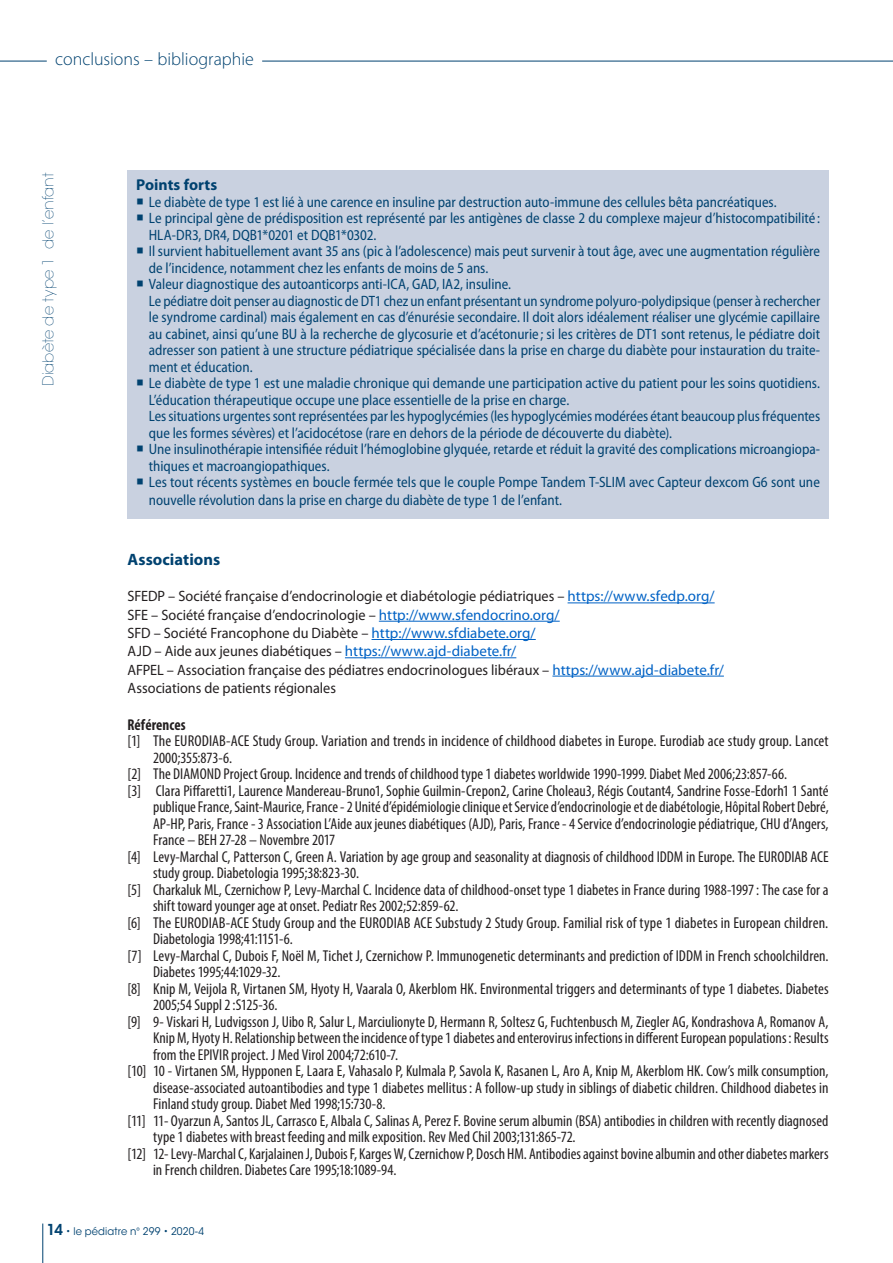
<style>
.page{position:relative;width:893px;height:1263px;background:#fff}
.page>*{position:absolute;margin:0;border:0;box-sizing:border-box;transform-origin:0 0}
.Entête_N_B{font:300 18px "Myriad Pro";color:#004270}
.Texte_titre_1{font:700 16.5px "Myriad Pro";color:#004270}
.t1{font:condensed 15.75px/16.5px "Myriad Pro";letter-spacing:.005em;color:#231f20}
.Titre_encadré{font:700 15.75px "Myriad Pro";letter-spacing:.005em;color:#004270}
.Titre_Biblio{font:700 condensed 15.75px "Myriad Pro";letter-spacing:.005em;color:#231f20;scale:.95 1}
.Texte_enum_encadré_b{font:semi-condensed 15px/16.5px "Myriad Pro";color:#004270;scale:.95 1}
.Texte_enum_encadré_b-2{font:semi-condensed 15px/16.5px "Myriad Pro";color:#004270;text-align:justify;scale:.93 1}
.Texte_courant_sans_e{font:15px "Myriad Pro";color:#231f20;scale:.95 1}
.Texte_enum_encadré_b-3{font:semi-condensed 15px/16.5px "Myriad Pro";color:#004270;scale:.94 1}
.Texte_enum_encadré_b-4{font:semi-condensed 15px/18px "Myriad Pro";color:#004270;scale:.96 1}
.Tranche_FMC{font:200 15px "ITC Avant Garde Std";letter-spacing:.005em;color:#004270}
.Folio{font:10.5px "ITC Avant Garde Std";letter-spacing:.015em;color:#004270;scale:.95 1}
.s1{color:#0062c5}
.s2{font-weight:600;font-size:15px}
</style>
<div class="page">
<hr style="left:43px;top:1223px;width:1px;height:40px;background:#004270">
<hr style="left:0;top:61px;width:893px;height:1px;background:#004270">
<div style="left:47px;top:52px;width:215px;height:18px;background:#fff"></div>
<div style="left:128px;top:170px;width:701px;height:348px;background:#c9d1e0"></div>
<hr style="left:568px;top:602px;width:147px;height:1px;background:#0062c5">
<hr style="left:379px;top:621px;width:181px;height:1px;background:#0062c5">
<hr style="left:372px;top:639px;width:164px;height:1px;background:#0062c5">
<hr style="left:345px;top:657px;width:171px;height:1px;background:#0062c5">
<hr style="left:552px;top:676px;width:172px;height:1px;background:#0062c5">
<p class="Entête_N_B" style="left:55px;top:48px;width:200px">conclusions – bibliographie</p>
<p class="Tranche_FMC" style="left:39px;top:386px;width:215px;rotate:-90deg">Diabète de type 1 de l’enfant</p>
<p class="Titre_encadré" style="left:136px;top:175px;width:83px">Points forts</p>
<p class="Texte_enum_encadré_b" style="left:136px;top:194px;width:676px">○ Le diabète de type 1 est lié à une carence en insuline par destruction auto-immune des cellules bêta pancréatiques.</p>
<p class="Texte_enum_encadré_b" style="left:149px;top:210px;width:708px;text-indent:-13px">○ Le principal gène de prédisposition est représenté par les antigènes de classe 2 du complexe majeur d’histocompatibilité :<br>HLA-DR3, DR4, DQB1*0201 et DQB1*0302.</p>
<p class="Texte_enum_encadré_b" style="left:149px;top:243px;width:708px;text-indent:-13px">○ Il survient habituellement avant 35 ans (pic à l’adolescence) mais peut survenir à tout âge, avec une augmentation régulière de l’incidence, notamment chez les enfants de moins de 5 ans.</p>
<p class="Texte_enum_encadré_b" style="left:136px;top:276px;width:396px">○ Valeur diagnostique des autoanticorps anti-ICA, GAD, IA2, insuline.</p>
<p class="Texte_enum_encadré_b-2" style="left:149px;top:293px;width:723px">Le pédiatre doit penser au diagnostic de DT1 chez un enfant présentant un syndrome polyuro-polydipsique (penser à rechercher le syndrome cardinal) mais également en cas d’énurésie secondaire. Il doit alors idéalement réaliser une glycémie capillaire au cabinet, ainsi qu’une BU à la recherche de glycosurie et d’acétonurie ; si les critères de DT1 sont retenus, le pédiatre doit adresser son patient à une structure pédiatrique spécialisée dans la prise en charge du diabète pour instauration du traite&shy;ment et éducation.</p>
<p class="Texte_enum_encadré_b" style="left:149px;top:375px;width:708px;text-indent:-13px">○ Le diabète de type 1 est une maladie chronique qui demande une participation active du patient pour les soins quotidiens.<br>L’éducation thérapeutique occupe une place essentielle de la prise en charge.</p>
<p class="Texte_enum_encadré_b-3" style="left:149px;top:408px;width:716px">Les situations urgentes sont représentées par les hypoglycémies (les hypoglycémies modérées étant beaucoup plus fréquentes que les formes sévères) et l’acidocétose (rare en dehors de la période de découverte du diabète).</p>
<p class="Texte_enum_encadré_b" style="left:149px;top:441px;width:708px;text-indent:-13px">○ Une insulinothérapie intensifiée réduit l’hémoglobine glyquée, retarde et réduit la gravité des complications microangiopa&shy;thiques et macroangiopathiques.</p>
<p class="Texte_enum_encadré_b-4" style="left:149px;top:474px;width:701px;text-indent:-13px">○ Les tout récents systèmes en boucle fermée tels que le couple Pompe Tandem T-SLIM avec Capteur dexcom G6 sont une nouvelle révolution dans la prise en charge du diabète de type 1 de l’enfant.</p>
<p class="Texte_titre_1" style="left:128px;top:548px;width:94px">Associations</p>
<p class="Texte_courant_sans_e" style="left:128px;top:587px;width:619px">SFEDP – Société française d’endocrinologie et diabétologie pédiatriques – <span class="s1">https://www.sfedp.org/</span></p>
<p class="Texte_courant_sans_e" style="left:128px;top:605px;width:456px">SFE – Société française d’endocrinologie – <span class="s1">http://www.sfendocrino.org/</span></p>
<p class="Texte_courant_sans_e" style="left:128px;top:624px;width:431px">SFD – Société Francophone du Diabète – <span class="s1">http://www.sfdiabete.org/</span></p>
<p class="Texte_courant_sans_e" style="left:128px;top:642px;width:411px">AJD – Aide aux jeunes diabétiques – <span class="s1">https://www.ajd-diabete.fr/</span></p>
<p class="Texte_courant_sans_e" style="left:128px;top:660px;width:629px">AFPEL – Association française des pédiatres endocrinologues libéraux – <span class="s1">https://www.ajd-diabete.fr/</span></p>
<p class="Texte_courant_sans_e" style="left:128px;top:679px;width:221px">Associations de patients régionales</p>
<p class="Titre_Biblio" style="left:128px;top:714px;width:63px">Références</p>
<p class="t1" style="left:153px;top:732px;width:677px;text-indent:-26px">[1] The EURODIAB-ACE Study Group. Variation and trends in incidence of childhood diabetes in Europe. Eurodiab ace study group. Lancet<br>2000;355:873-6.</p>
<p class="t1" style="left:128px;top:765px;width:661px">[2] The DIAMOND Project Group. Incidence and trends of childhood type 1 diabetes worldwide 1990-1999. Diabet Med 2006;23:857-66.</p>
<p class="t1" style="left:153px;top:782px;width:677px;text-align:justify;text-indent:-26px">[3] Clara Piffaretti1, Laurence Mandereau-Bruno1, Sophie Guilmin-Crepon2, Carine Choleau3, Régis Coutant4, Sandrine Fosse-Edorh1 1 Santé publique France, Saint-Maurice, France - 2 Unité d’épidémiologie clinique et Service d’endocrinologie et de diabétologie, Hôpital Robert Debré, AP-HP, Paris, France - 3 Association L’Aide aux jeunes diabétiques (AJD), Paris, France - 4 Service d’endocrinologie pédiatrique, CHU d’Angers, France – BEH 27-28 – Novembre 2017</p>
<p class="t1" style="left:153px;top:848px;width:677px;text-indent:-26px">[4] Levy-Marchal C, Patterson C, Green A. Variation by age group and seasonality at diagnosis of childhood IDDM in Europe. The EURODIAB ACE study group. Diabetologia 1995;38:823-30.</p>
<p class="t1" style="left:153px;top:881px;width:677px;text-indent:-26px">[5] Charkaluk ML, Czernichow P, Levy-Marchal C. Incidence data of childhood-onset type 1 diabetes in France during 1988-1997: The case for a shift toward younger age at onset. Pediatr Res 2002;52:859-62.</p>
<p class="t1" style="left:153px;top:914px;width:677px;text-indent:-26px">[6] The EURODIAB-ACE Study Group and the EURODIAB ACE Substudy 2 Study Group. Familial risk of type 1 diabetes in European children.<br>Diabetologia 1998;41:1151-6.</p>
<p class="t1" style="left:153px;top:947px;width:677px;text-indent:-26px">[7] Levy-Marchal C, Dubois F, Noël M, Tichet J, Czernichow P. Immunogenetic determinants and prediction of IDDM in French schoolchildren.<br>Diabetes 1995;44:1029-32.</p>
<p class="t1" style="left:153px;top:980px;width:677px;text-indent:-26px">[8] Knip M, Veijola R, Virtanen SM, Hyoty H, Vaarala O, Akerblom HK. Environmental triggers and determinants of type 1 diabetes. Diabetes<br>2005;54 Suppl 2:S125-36.</p>
<p class="t1" style="left:153px;top:1013px;width:677px;text-align:justify;text-indent:-26px">[9] 9- Viskari H, Ludvigsson J, Uibo R, Salur L, Marciulionyte D, Hermann R, Soltesz G, Fuchtenbusch M, Ziegler AG, Kondrashova A, Romanov A, Knip M, Hyoty H. Relationship between the incidence of type 1 diabetes and enterovirus infections in different European populations: Results from the EPIVIR project. J Med Virol 2004;72:610-7.</p>
<p class="t1" style="left:153px;top:1062px;width:677px;text-align:justify;text-indent:-26px">[10] 10 - Virtanen SM, Hypponen E, Laara E, Vahasalo P, Kulmala P, Savola K, Rasanen L, Aro A, Knip M, Akerblom HK. Cow’s milk consumption, disease-associated autoantibodies and type 1 diabetes mellitus: A follow-up study in siblings of diabetic children. Childhood diabetes in Finland study group. Diabet Med 1998;15:730-8.</p>
<p class="t1" style="left:153px;top:1112px;width:677px;text-indent:-26px">[11] 11- Oyarzun A, Santos JL, Carrasco E, Albala C, Salinas A, Perez F. Bovine serum albumin (BSA) antibodies in children with recently diagnosed type 1 diabetes with breast feeding and milk exposition. Rev Med Chil 2003;131:865-72.</p>
<p class="t1" style="left:153px;top:1145px;width:677px;text-indent:-26px">[12] 12- Levy-Marchal C, Karjalainen J, Dubois F, Karges W, Czernichow P, Dosch HM. Antibodies against bovine albumin and other diabetes markers in French children. Diabetes Care 1995;18:1089-94.</p>
<p class="Folio" style="left:47px;top:1224px;width:167px"><span class="s2">14</span> • le pédiatre n° 299 • 2020-4</p>
</div>
